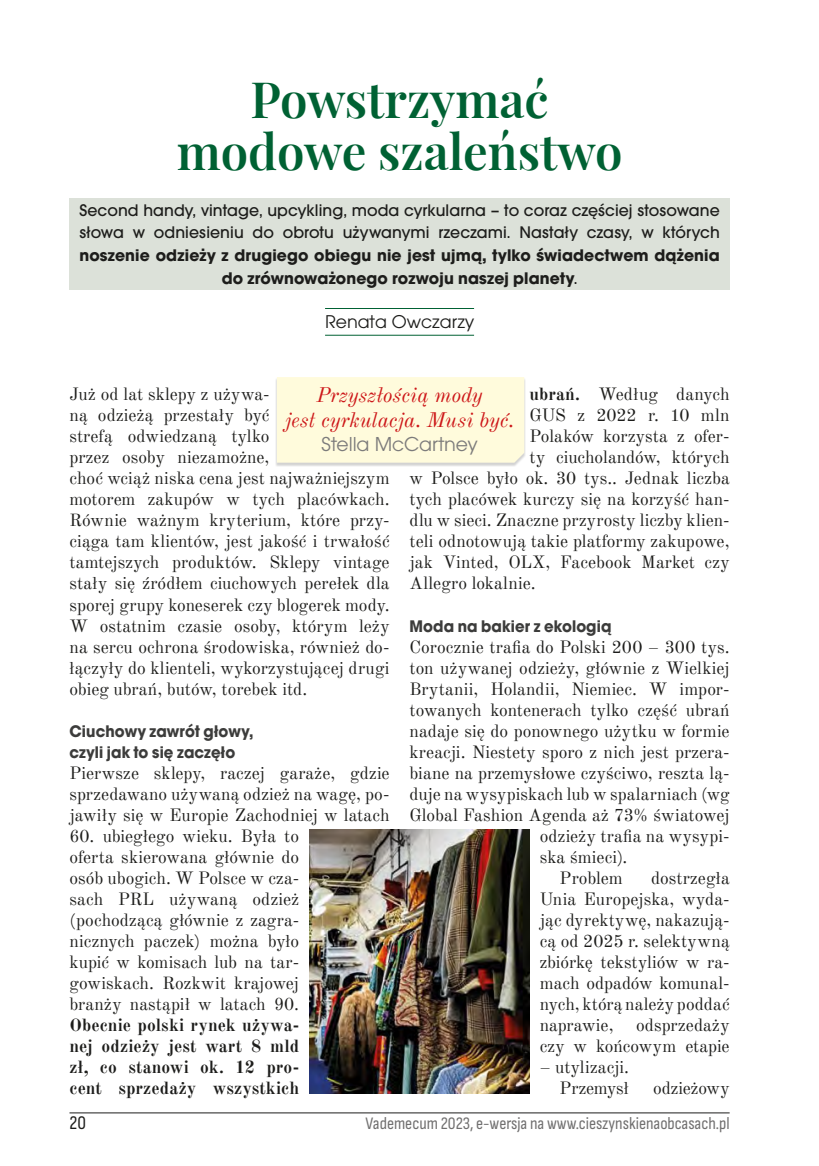
<style>
.page{position:relative;width:819px;height:1166px;background:#fff}
.page>*{position:absolute;margin:0;border:0;box-sizing:border-box;transform-origin:0 0}
._1_Tytuly{font:600 49px/52.5px "Playfair Display";color:#006133;text-align:center}
.Box1{font:italic 21px "Old Standard TT";letter-spacing:-.005em;color:#cd1719}
.Box1-2{font:21px "Avant Gar Got Itc TEE";letter-spacing:-.005em;color:#7c7b7b}
._4_Autorki{font:19.25px "Avant Gar Got Itc TEE";color:#1d1d1b}
.t1{font:19.25px "Sofia Sans Condensed";color:#1d1d1b}
._6_Tekst_1{font:17.5px/21px "Old Standard TT";letter-spacing:.005em;color:#1d1d1b;text-align:justify}
._3_Lead{font:500 17.5px/22.8px "Avant Gar Got Itc TEE";letter-spacing:.005em;color:#1d1d1b;text-align:center}
.Tekst{font:17.5px/21px "Old Standard TT";color:#1d1d1b;text-align:justify}
._5_Srodtytuly{font:700 17.5px/21px "Avant Gar Got Itc TEE";letter-spacing:.01em;color:#3c3c3b;scale:.95 1}
.t2{font:17.5px "Sofia Sans Condensed";color:#706f6f}
.s1{font-weight:700}
</style>
<div class="page">
<hr style="left:69px;top:1112px;width:660px;height:1px;background:#1d1d1b">
<div style="left:275px;top:378px;width:251px;height:89px;background:#1d1d1b;opacity:.2"></div>
<div style="left:277px;top:377px;width:247px;height:86px;background:#fffbdc"></div>
<div style="left:69px;top:199px;width:660px;height:91px;background:#dce1d9"></div>
<hr style="left:325px;top:308px;width:149px;height:1px;background:#006133">
<hr style="left:325px;top:335px;width:149px;height:1px;background:#006133">
<img style="left:309px;top:829px;width:220px;height:264px">
<p class="_1_Tytuly" style="left:177px;top:69px;width:447px">Powstrzymać modowe szaleństwo</p>
<p class="_3_Lead" style="left:79px;top:198px;width:641px">Second handy, vintage, upcykling, moda cyrkularna – to coraz częściej stosowane słowa w odniesieniu do obrotu używanymi rzeczami. Nastały czasy, w których <span class="s1">noszenie odzieży z drugiego obiegu nie jest ujmą, tylko świadectwem dążenia do zrównoważonego rozwoju naszej planety</span>.</p>
<p class="_4_Autorki" style="left:325px;top:310px;width:150px">Renata Owczarzy</p>
<p class="Box1" style="left:316px;top:379px;width:168px">Przyszłością mody</p>
<p class="Box1" style="left:285px;top:403px;width:231px">jest cyrkulacja. Musi być.</p>
<p class="Box1-2" style="left:321px;top:432px;width:157px">Stella McCartney</p>
<p class="_6_Tekst_1" style="left:69px;top:382px;width:321px;text-align:left">Już od lat sklepy z używa-<br>ną odzieżą przestały być<br>strefą odwiedzaną tylko<br>przez osoby niezamożne,<br>choć wciąż niska cena jest najważniejszym motorem zakupów w tych placówkach.<br>Równie ważnym kryterium, które przy&shy;ciąga tam klientów, jest jakość i trwałość tamtejszych produktów. Sklepy vintage stały się źródłem ciuchowych perełek dla sporej grupy koneserek czy blogerek mody.<br>W ostatnim czasie osoby, którym leży na sercu ochrona środowiska, również do&shy;łączyły do klienteli, wykorzystującej drugi obieg ubrań, butów, torebek itd.</p>
<p class="_5_Srodtytuly" style="left:69px;top:720px;width:195px">Ciuchowy zawrót głowy, czyli jak to się zaczęło</p>
<p class="_6_Tekst_1" style="left:69px;top:761px;width:321px">Pierwsze sklepy, raczej garaże, gdzie sprzedawano używaną odzież na wagę, po&shy;jawiły się w Europie Zachodniej w latach</p>
<p class="_6_Tekst_1" style="left:69px;top:824px;width:231px">60. ubiegłego wieku. Była to oferta skierowana głównie do osób ubogich. W Polsce w cza&shy;sach PRL używaną odzież (pochodzącą głównie z zagra&shy;nicznych paczek) można było kupić w komisach lub na tar&shy;gowiskach. Rozkwit krajowej branży nastąpił w latach 90.<br><span class="s1">Obecnie polski rynek używa&shy;nej odzieży jest wart 8 mld zł, co stanowi ok. 12 pro&shy;cent sprzedaży wszystkich</span></p>
<p class="_6_Tekst_1" style="left:529px;top:382px;width:201px"><span class="s1">ubrań.</span> Według danych</p>
<p class="_6_Tekst_1" style="left:529px;top:404px;width:201px">GUS z 2022 r. 10 mln</p>
<p class="_6_Tekst_1" style="left:529px;top:425px;width:201px">Polaków korzysta z ofer-</p>
<p class="_6_Tekst_1" style="left:529px;top:446px;width:201px">ty ciucholandów, których</p>
<p class="_6_Tekst_1" style="left:409px;top:467px;width:321px">w Polsce było ok. 30 tys.. Jednak liczba</p>
<p class="_6_Tekst_1" style="left:409px;top:488px;width:321px">tych placówek kurczy się na korzyść han-</p>
<p class="_6_Tekst_1" style="left:409px;top:509px;width:321px">dlu w sieci. Znaczne przyrosty liczby klien-</p>
<p class="_6_Tekst_1" style="left:409px;top:530px;width:321px">teli odnotowują takie platformy zakupowe,</p>
<p class="_6_Tekst_1" style="left:409px;top:551px;width:321px">jak Vinted, OLX, Facebook Market czy</p>
<p class="_6_Tekst_1" style="left:409px;top:572px;width:128px">Allegro lokalnie.</p>
<p class="_5_Srodtytuly" style="left:409px;top:615px;width:214px">Moda na bakier z ekologią</p>
<p class="_6_Tekst_1" style="left:409px;top:635px;width:321px">Corocznie trafia do Polski 200 – 300 tys.</p>
<p class="_6_Tekst_1" style="left:409px;top:656px;width:321px">ton używanej odzieży, głównie z Wielkiej</p>
<p class="_6_Tekst_1" style="left:409px;top:677px;width:321px">Brytanii, Holandii, Niemiec. W impor-</p>
<p class="_6_Tekst_1" style="left:409px;top:698px;width:321px">towanych kontenerach tylko część ubrań</p>
<p class="_6_Tekst_1" style="left:409px;top:719px;width:321px">nadaje się do ponownego użytku w formie</p>
<p class="_6_Tekst_1" style="left:409px;top:740px;width:321px">kreacji. Niestety sporo z nich jest przera-</p>
<p class="_6_Tekst_1" style="left:409px;top:761px;width:321px">biane na przemysłowe czyściwo, reszta lą-</p>
<p class="_6_Tekst_1" style="left:409px;top:782px;width:321px">duje na wysypiskach lub w spalarniach (wg</p>
<p class="_6_Tekst_1" style="left:409px;top:803px;width:321px">Global Fashion Agenda aż 73% światowej</p>
<p class="_6_Tekst_1" style="left:539px;top:824px;width:191px">odzieży trafia na wysypi-</p>
<p class="_6_Tekst_1" style="left:539px;top:845px;width:89px">ska śmieci).</p>
<p class="Tekst" style="left:559px;top:866px;width:65px">Problem</p>
<p class="Tekst" style="left:539px;top:866px;width:191px;text-indent:111px">dostrzegła Unia Europejska, wyda&shy;jąc dyrektywę, nakazują&shy;cą od 2025 r. selektywną zbiórkę tekstyliów w ra&shy;mach odpadów komunal&shy;nych, którą należy poddać naprawie,</p>
<p class="Tekst" style="left:539px;top:1014px;width:191px;text-align:right">odsprzedaży<br>czy w końcowym etapie</p>
<p class="Tekst" style="left:539px;top:1056px;width:91px">– utylizacji.</p>
<p class="Tekst" style="left:559px;top:1077px;width:71px">Przemysł</p>
<p class="Tekst" style="left:653px;top:1077px;width:78px">odzieżowy</p>
<p class="t1" style="left:69px;top:1112px;width:18px">20</p>
<p class="t2" style="left:365px;top:1113px;width:365px">Vademecum 2023, e-wersja na www.cieszynskienaobcasach.pl</p>
</div>
